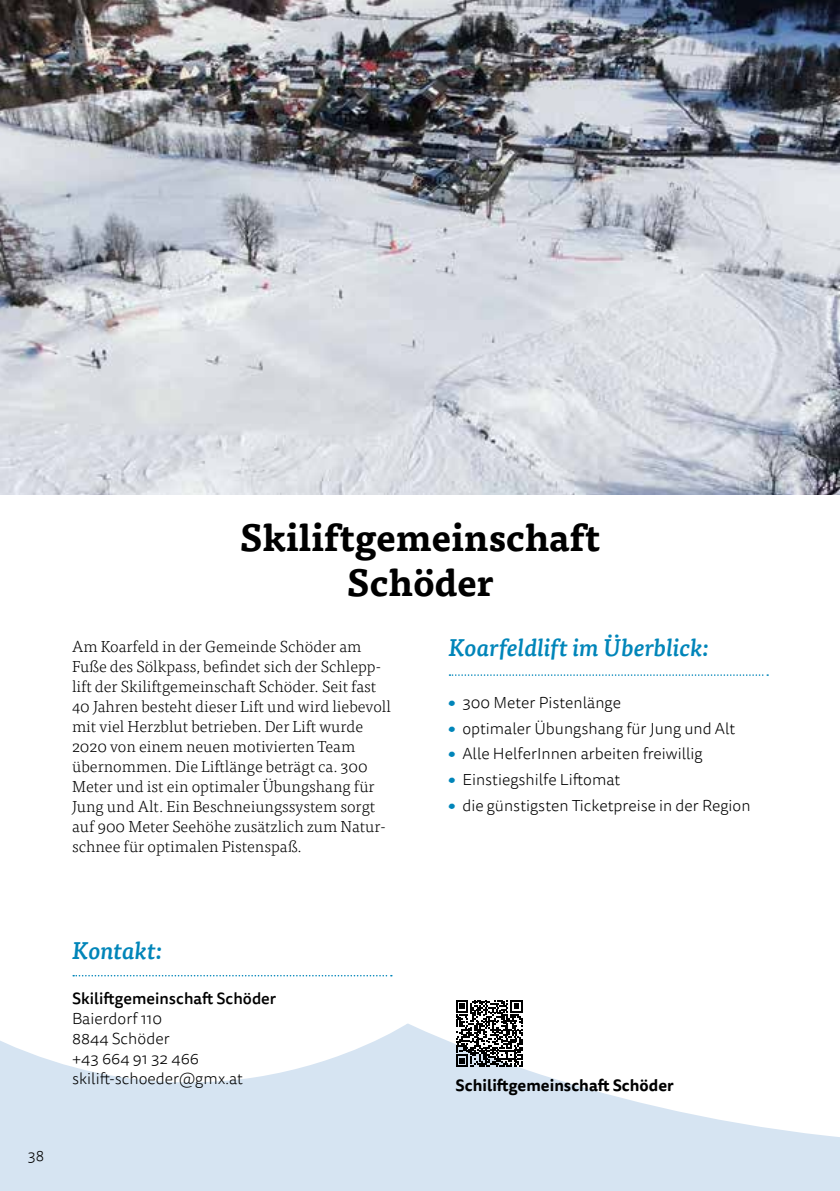
<style>
.page{position:relative;width:840px;height:1191px;background:#fff}
.page>*{position:absolute;margin:0;border:0;box-sizing:border-box;transform-origin:0 0}
.t1{font:700 37.4px/44.8px "Tisa Pro";color:#000;text-align:center}
.t2{font:italic 500 24px "Tisa Pro";letter-spacing:-.005em;color:#0085b9}
.t3{font:300 16px/20px "Tisa Pro";color:#000}
.t4{font:300 16px/25.6px "Tisa Sans Pro";color:#000}
.t5{font:700 16px "Tisa Sans Pro";color:#000}
.t6{font:500 16px "Tisa Sans Pro";color:#000}
.t7{font:300 16px "Tisa Sans Pro";color:#000;scale:.93 1}
</style>
<div class="page">
<svg style="left:0;top:975px;width:839px;height:216px"></svg>
<img style="left:0;top:0;width:839px;height:495px">
<svg style="left:73px;top:975px;width:318px;height:1px"></svg>
<svg style="left:455px;top:999px;width:67px;height:67px"></svg>
<svg style="left:449px;top:674px;width:318px;height:2px"></svg>
<h1 class="t1" style="left:239px;top:513px;width:362px">Skiliftgemeinschaft<br>Schöder</h1>
<p class="t3" style="left:72px;top:636px;width:320px">Am Koarfeld in der Gemeinde Schöder am Fuße des Sölkpass, befindet sich der Schlepp&shy;lift der Skiliftgemeinschaft Schöder. Seit fast 40 Jahren besteht dieser Lift und wird liebevoll mit viel Herzblut betrieben. Der Lift wurde 2020 von einem neuen motivierten Team übernommen. Die Liftlänge beträgt ca. 300<br>Meter und ist ein optimaler Übungshang für Jung und Alt. Ein Beschneiungssystem sorgt auf 900 Meter Seehöhe zusätzlich zum Natur&shy;schnee für optimalen Pistenspaß.</p>
<h2 class="t2" style="left:448px;top:629px;width:261px">Koarfeldlift im Überblick:</h2>
<p class="t4" style="left:462px;top:690px;width:289px">300 Meter Pistenlänge<br>optimaler Übungshang für Jung und Alt Alle HelferInnen arbeiten freiwillig Einstiegshilfe Liftomat<br>die günstigsten Ticketpreise in der Region</p>
<p class="t7" style="left:28px;top:1145px;width:19px">38</p>
<h2 class="t2" style="left:72px;top:932px;width:91px">Kontakt:</h2>
<p class="t6" style="left:72px;top:987px;width:206px">Skiliftgemeinschaft Schöder</p>
<p class="t4" style="left:72px;top:1009px;width:172px;line-height:20px">Baierdorf 110<br>8844 Schöder<br>+43 664 91 32 466 skilift-schoeder@gmx.at</p>
<p class="t5" style="left:455px;top:1073px;width:219px">Schiliftgemeinschaft Schöder</p>
</div>
